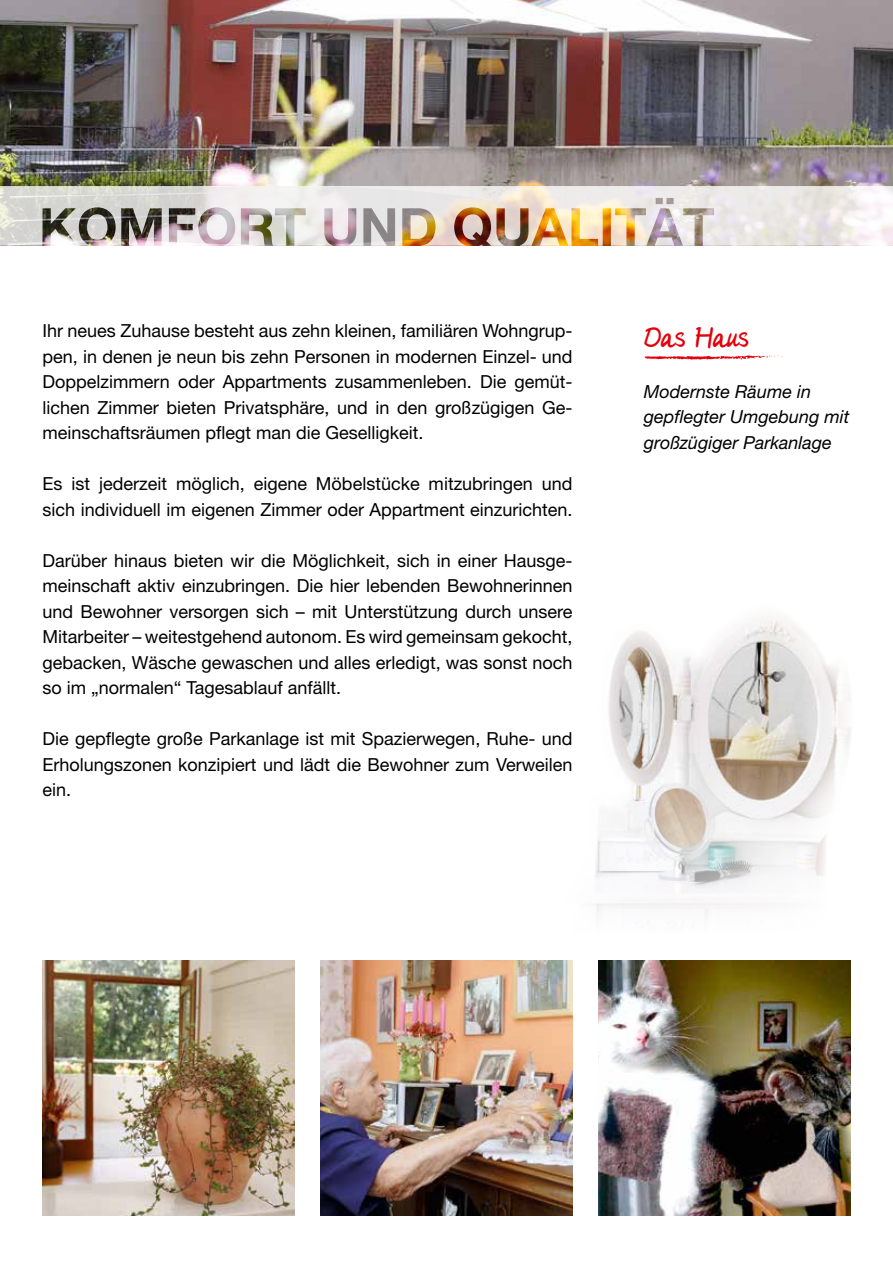
<style>
.page{position:relative;width:893px;height:1263px;background:#fff}
.page>*{position:absolute;margin:0;border:0;box-sizing:border-box;transform-origin:0 0}
.t1{font:30px "Hakon Handwriting";color:#e3000b}
.t2{font:18px/25.5px "Helvetica Neue";color:#000;text-align:justify}
.t3{font:italic 18px/25.5px "Helvetica Neue";color:#000}
</style>
<div class="page">
<img style="left:0;top:0;width:893px;height:186px">
<img style="left:598px;top:961px;width:252px;height:254px">
<img style="left:43px;top:961px;width:252px;height:255px">
<img style="left:320px;top:961px;width:253px;height:255px">
<svg style="left:644px;top:355px;width:139px;height:5px"></svg>
<img style="left:0;top:186px;width:893px;height:60px">
<img style="left:595px;top:616px;width:256px;height:300px">
<p class="t2" style="left:43px;top:318px;width:532px">Ihr neues Zuhause besteht aus zehn kleinen, familiären Wohngrup&shy;pen, in denen je neun bis zehn Personen in modernen Einzel- und Doppelzimmern oder Appartments zusammenleben. Die gemüt&shy;lichen Zimmer bieten Privatsphäre, und in den großzügigen Ge&shy;meinschaftsräumen pflegt man die Geselligkeit.</p>
<p class="t2" style="left:43px;top:471px;width:532px">Es ist jederzeit möglich, eigene Möbelstücke mitzubringen und sich individuell im eigenen Zimmer oder Appartment einzurichten.</p>
<p class="t2" style="left:43px;top:547px;width:532px">Darüber hinaus bieten wir die Möglichkeit, sich in einer Hausge&shy;meinschaft aktiv einzubringen. Die hier lebenden Bewohnerinnen und Bewohner versorgen sich – mit Unterstützung durch unsere Mitarbeiter – weitestgehend autonom. Es wird gemeinsam gekocht, gebacken, Wäsche gewaschen und alles erledigt, was sonst noch so im „normalen“ Tagesablauf anfällt.</p>
<p class="t2" style="left:43px;top:726px;width:532px">Die gepflegte große Parkanlage ist mit Spazierwegen, Ruhe- und Erholungszonen konzipiert und lädt die Bewohner zum Verweilen ein.</p>
<h1 class="t1" style="left:644px;top:319px;width:107px">Das Haus</h1>
<p class="t3" style="left:644px;top:378px;width:207px">Modernste Räume in gepflegter Umgebung mit großzügiger Parkanlage</p>
</div>
